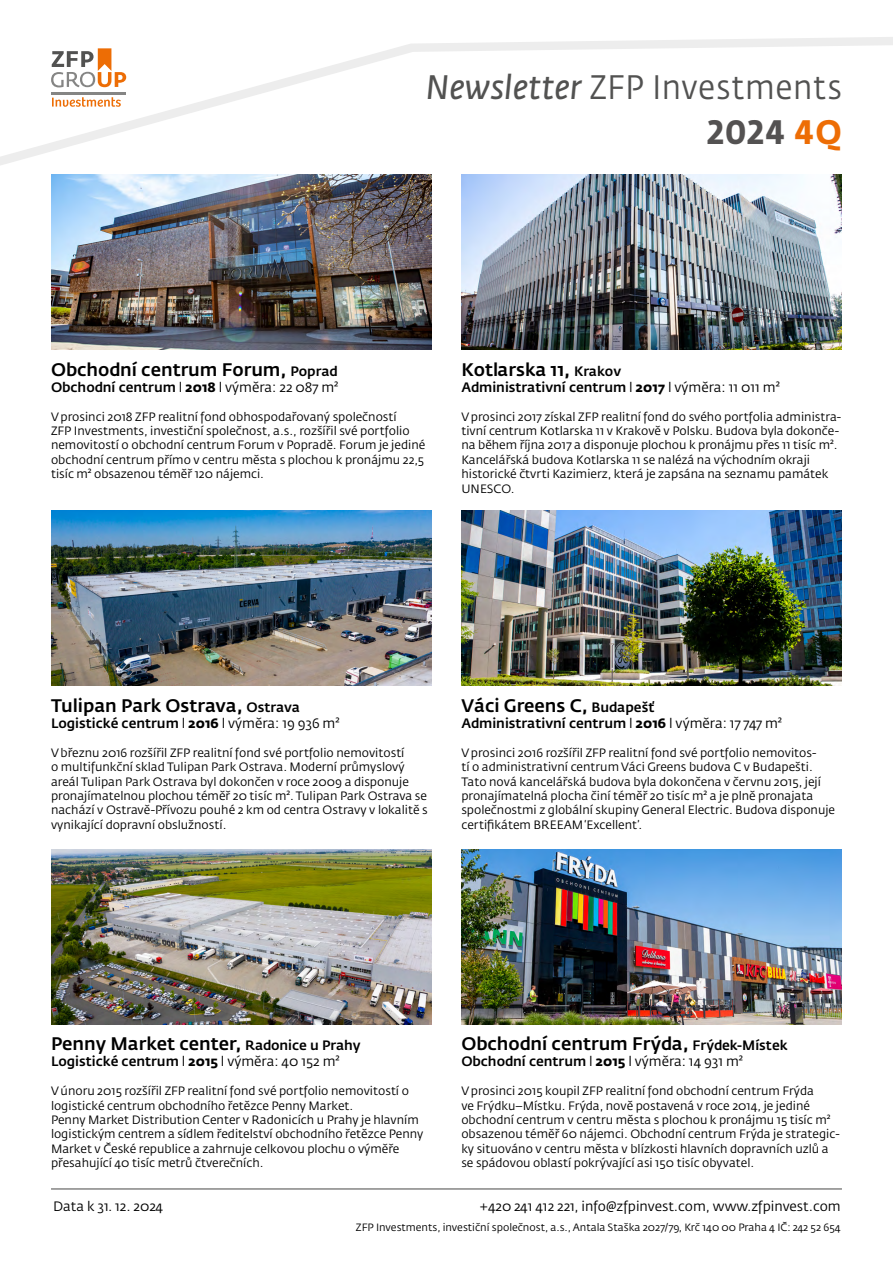
<style>
.page{position:relative;width:893px;height:1263px;background:#fff}
.page>*{position:absolute;margin:0;border:0;box-sizing:border-box;transform-origin:0 0}
.t1{font:33.6px/45px "Fedra Sans Pro";letter-spacing:.02em;color:#525251;text-align:right;scale:.93 1}
.t2{font:500 18px "Fedra Sans Pro";color:#000}
.t3{font:500 13.5px "Fedra Sans Pro";color:#000}
.t4{font:13.5px "Fedra Sans Pro";color:#000}
.t5{font:12px/14.4px "Fedra Sans Pro";color:#000}
.t6{font:10.5px "Fedra Sans Pro";color:#000}
.s1{font-style:italic}
.s2{font-weight:700;color:#545252}
.s3{font-weight:700;color:#ed6d05}
.s4{font-size:13.5px}
.s5{font-weight:500}
.s6{font-weight:700}
.s7{font-weight:400}
</style>
<div class="page">
<hr style="left:51px;top:1188px;width:791px;height:2px;background:#858584">
<svg style="left:0;top:37px;width:893px;height:128px"></svg>
<hr style="left:52px;top:92px;width:74px;height:2px;background:#858584">
<svg style="left:51px;top:48px;width:75px;height:39px"></svg>
<svg style="left:52px;top:97px;width:69px;height:10px"></svg>
<img style="left:51px;top:849px;width:381px;height:175px">
<img style="left:461px;top:849px;width:381px;height:175px">
<img style="left:51px;top:174px;width:381px;height:175px">
<img style="left:51px;top:511px;width:381px;height:175px">
<img style="left:461px;top:174px;width:381px;height:175px">
<img style="left:461px;top:511px;width:381px;height:175px">
<h1 class="t1" style="left:426px;top:65px;width:449px"><span class="s1">Newsletter</span> ZFP Investments<br><span class="s2">2024</span> <span class="s3">4Q</span></h1>
<h2 class="t2" style="left:51px;top:358px;width:288px">Obchodní centrum Forum, <span class="s4">Poprad</span></h2>
<p class="t4" style="left:51px;top:378px;width:289px"><span class="s5">Obchodní centrum</span> l <span class="s6">2018</span> l výměra: 22 087 m²</p>
<p class="t5" style="left:51px;top:409px;width:376px">V prosinci 2018 ZFP realitní fond obhospodařovaný společností<br>ZFP Investments, investiční společnost, a.s., rozšířil své portfolio nemovitostí o obchodní centrum Forum v Popradě. Forum je jediné obchodní centrum přímo v centru města s plochou k pronájmu 22,5 tisíc m² obsazenou téměř 120 nájemci.</p>
<h2 class="t2" style="left:461px;top:358px;width:161px">Kotlarska 11, <span class="s4">Krakov</span></h2>
<p class="t3" style="left:461px;top:378px;width:320px">Administrativní centrum <span class="s7">l</span> <span class="s6">2017</span> <span class="s7">l výměra: 11 011 m²</span></p>
<p class="t5" style="left:461px;top:409px;width:381px">V prosinci 2017 získal ZFP realitní fond do svého portfolia administra&shy;tivní centrum Kotlarska 11 v Krakově v Polsku. Budova byla dokonče&shy;na během října 2017 a disponuje plochou k pronájmu přes 11 tisíc m².<br>Kancelářská budova Kotlarska 11 se nalézá na východním okraji historické čtvrti Kazimierz, která je zapsána na seznamu památek UNESCO.</p>
<h2 class="t2" style="left:51px;top:694px;width:251px">Tulipan Park Ostrava, <span class="s4">Ostrava</span></h2>
<p class="t3" style="left:51px;top:715px;width:290px">Logistické centrum <span class="s7">l</span> <span class="s6">2016</span> <span class="s7">l výměra: 19 936 m²</span></p>
<p class="t5" style="left:51px;top:745px;width:378px">V březnu 2016 rozšířil ZFP realitní fond své portfolio nemovitostí<br>o multifunkční sklad Tulipan Park Ostrava. Moderní průmyslový areál Tulipan Park Ostrava byl dokončen v roce 2009 a disponuje pronajímatelnou plochou téměř 20 tisíc m². Tulipan Park Ostrava se nachází v Ostravě-Přívozu pouhé 2 km od centra Ostravy v lokalitě s vynikající dopravní obslužností.</p>
<h2 class="t2" style="left:461px;top:694px;width:195px">Váci Greens C, <span class="s4">Budapešť</span></h2>
<p class="t3" style="left:461px;top:715px;width:322px">Administrativní centrum <span class="s7">l</span> <span class="s6">2016</span> <span class="s7">l výměra: 17 747 m²</span></p>
<p class="t5" style="left:461px;top:745px;width:375px">V prosinci 2016 rozšířil ZFP realitní fond své portfolio nemovitos-<br>tí o administrativní centrum Váci Greens budova C v Budapešti.<br>Tato nová kancelářská budova byla dokončena v červnu 2015, její pronajímatelná plocha činí téměř 20 tisíc m² a je plně pronajata společnostmi z globální skupiny General Electric. Budova disponuje certifikátem BREEAM ‘Excellent’.</p>
<h2 class="t2" style="left:51px;top:1032px;width:311px">Penny Market center, <span class="s4">Radonice u Prahy</span></h2>
<p class="t3" style="left:51px;top:1053px;width:290px">Logistické centrum <span class="s7">l</span> <span class="s6">2015</span> <span class="s7">l výměra: 40 152 m²</span></p>
<p class="t5" style="left:51px;top:1084px;width:374px">V únoru 2015 rozšířil ZFP realitní fond své portfolio nemovitostí o logistické centrum obchodního řetězce Penny Market.<br>Penny Market Distribution Center v Radonicích u Prahy je hlavním logistickým centrem a sídlem ředitelství obchodního řetězce Penny Market v České republice a zahrnuje celkovou plochu o výměře přesahující 40 tisíc metrů čtverečních.</p>
<h2 class="t2" style="left:461px;top:1032px;width:328px">Obchodní centrum Frýda, <span class="s4">Frýdek-Místek</span></h2>
<p class="t4" style="left:461px;top:1053px;width:283px"><span class="s5">Obchodní centrum</span> l <span class="s6">2015</span> l výměra: 14 931 m²</p>
<p class="t5" style="left:461px;top:1084px;width:380px">V prosinci 2015 koupil ZFP realitní fond obchodní centrum Frýda<br>ve Frýdku–Místku. Frýda, nově postavená v roce 2014, je jediné obchodní centrum v centru města s plochou k pronájmu 15 tisíc m² obsazenou téměř 60 nájemci. Obchodní centrum Frýda je strategic&shy;ky situováno v centru města v blízkosti hlavních dopravních uzlů a se spádovou oblastí pokrývající asi 150 tisíc obyvatel.</p>
<p class="t4" style="left:53px;top:1198px;width:112px">Data k 31. 12. 2024</p>
<p class="t4" style="left:480px;top:1198px;width:362px">+420 241 412 221, info@zfpinvest.com, www.zfpinvest.com</p>
<p class="t6" style="left:356px;top:1220px;width:486px">ZFP Investments, investiční společnost, a.s., Antala Staška 2027/79, Krč 140 00 Praha 4 IČ: 242 52 654</p>
</div>
